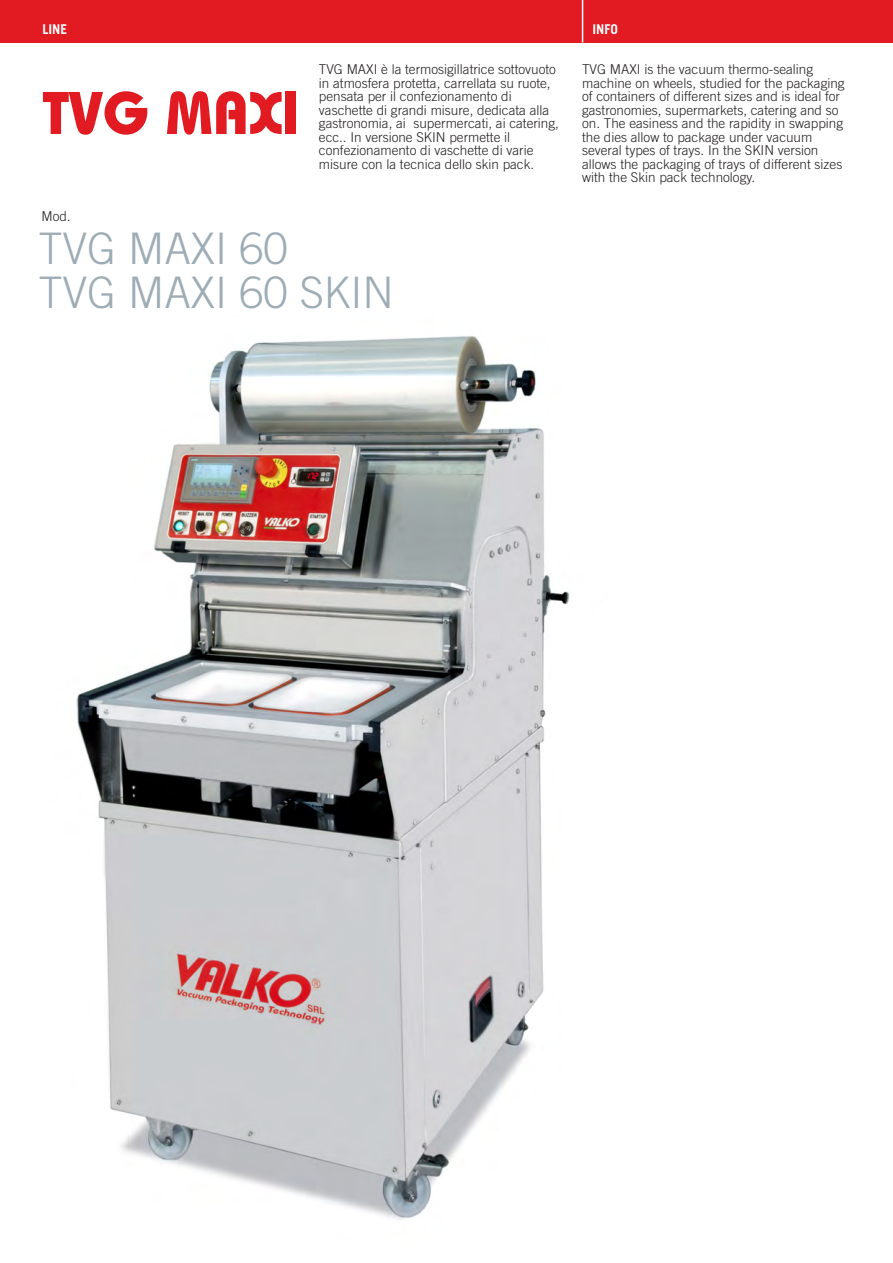
<style>
.page{position:relative;width:893px;height:1263px;background:#fff}
.page>*{position:absolute;margin:0;border:0;box-sizing:border-box;transform-origin:0 0}
.t1{font:700 60px "Bauhaus";color:#e21a21}
.t2{font:300 43.5px "Trade Gothic";color:#9dacb5}
.t3{font:300 13.5px/13.5px "Trade Gothic";color:#231f20}
.t4{font:700 13.5px "Trade Gothic";color:#fff}
</style>
<div class="page">
<div style="left:0;top:0;width:893px;height:43px;background:#e21a21"></div>
<hr style="left:582px;top:0;width:1px;height:43px;background:#fff">
<img style="left:76px;top:336px;width:494px;height:884px">
<p class="t4" style="left:43px;top:21px;width:26px">LINE</p>
<p class="t4" style="left:592px;top:21px;width:27px">INFO</p>
<h1 class="t1" style="left:43px;top:76px;width:258px">TVG MAXI</h1>
<p class="t3" style="left:41px;top:209px;width:31px">Mod.</p>
<h2 class="t2" style="left:39px;top:222px;width:251px">TVG MAXI 60</h2>
<p class="t3" style="left:319px;top:63px;width:242px">TVG MAXI è la termosigillatrice sottovuoto in atmosfera protetta, carrellata su ruote, pensata per il confezionamento di vaschette di grandi misure, dedicata alla gastronomia, ai supermercati, ai catering, ecc.. In versione SKIN permette il confezionamento di vaschette di varie misure con la tecnica dello skin pack.</p>
<p class="t3" style="left:582px;top:63px;width:264px">TVG MAXI is the vacuum thermo-sealing machine on wheels, studied for the packaging of containers of different sizes and is ideal for gastronomies, supermarkets, catering and so on. The easiness and the rapidity in swapping the dies allow to package under vacuum several types of trays. In the SKIN version allows the packaging of trays of different sizes with the Skin pack technology.</p>
<h2 class="t2" style="left:39px;top:266px;width:357px">TVG MAXI 60 SKIN</h2>
</div>
